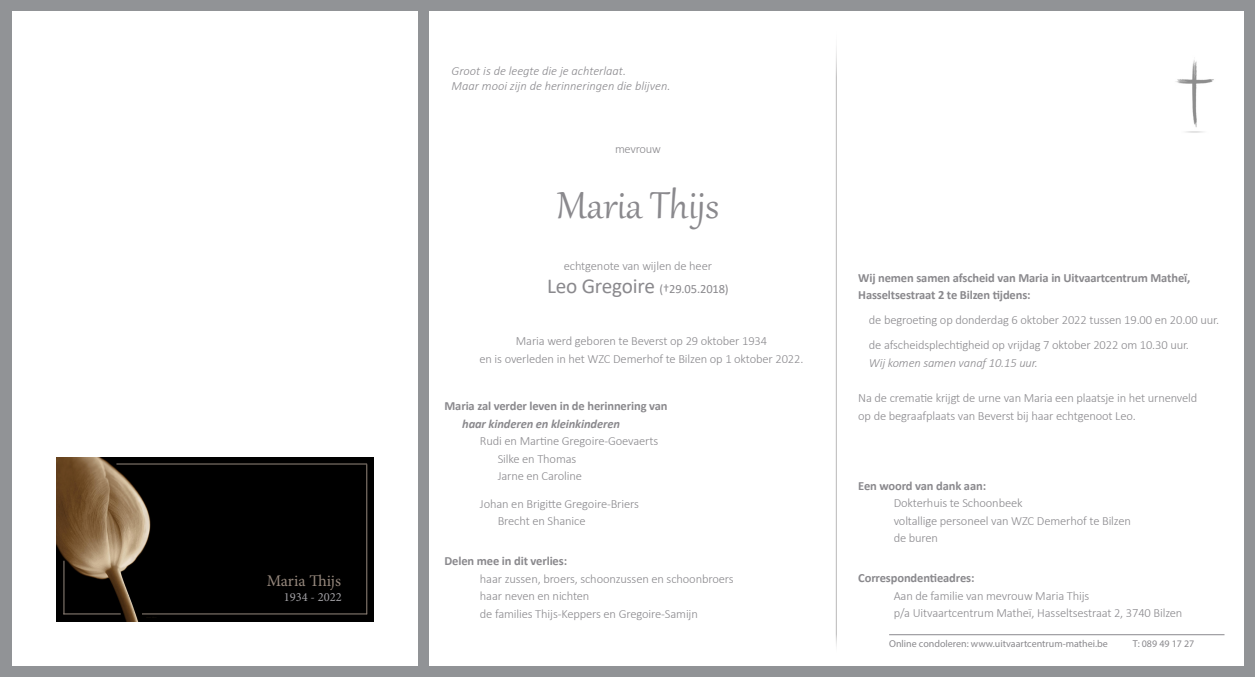
<style>
.page{position:relative;width:1255px;height:677px;background:#fff}
.page>*{position:absolute;margin:0;border:0;box-sizing:border-box;transform-origin:0 0}
.t1{font:46.25px "Gabriola";color:#8a898d}
.t2{font:16.25px "Minion Pro";letter-spacing:-.005em;color:#96887d}
.t3{font:300 12.5px "Calibri";letter-spacing:-.01em;color:#8a898d}
.t4{font:700 12.5px "Calibri";letter-spacing:-.01em;color:#8a898d}
.t5{font:italic 300 12.5px "Calibri";color:#8a898d}
.t6{font:italic 700 12.5px "Calibri";letter-spacing:-.01em;color:#8a898d}
.t7{font:12.5px "Calibri";letter-spacing:-.01em;color:#8a898d}
.t8{font:12.5px "Minion Pro";color:#a1a0a4}
.t9{font:10px "Myriad Pro";color:#8a898d}
.s1{font-size:21.25px}
</style>
<div class="page">
<div style="left:418px;top:0;width:11px;height:677px;background:#919396"></div>
<div style="left:1244px;top:0;width:10px;height:677px;background:#919396"></div>
<hr style="left:889px;top:634px;width:335px;height:1px;background:#8a898d">
<div style="left:0;top:0;width:1254px;height:11px;background:#919396"></div>
<div style="left:0;top:0;width:11px;height:677px;background:#919396"></div>
<hr style="left:835px;top:24px;width:1px;height:632px;background:#231f20">
<div style="left:3px;top:667px;width:1251px;height:10px;background:#919396"></div>
<img style="left:1175px;top:60px;width:39px;height:73px">
<div style="left:1px;top:1px;width:11px;height:676px;background:#919396"></div>
<div style="left:57px;top:457px;width:317px;height:164px;background:#000"></div>
<img style="left:57px;top:457px;width:100px;height:164px">
<hr style="left:116px;top:464px;width:251px;height:1px;background:#96887d">
<hr style="left:63px;top:613px;width:58px;height:1px;background:#96887d">
<hr style="left:142px;top:613px;width:225px;height:1px;background:#96887d">
<hr style="left:64px;top:561px;width:1px;height:53px;background:#96887d">
<hr style="left:366px;top:464px;width:1px;height:150px;background:#96887d">
<p class="t2" style="left:267px;top:570px;width:76px">Maria Thijs</p>
<p class="t8" style="left:284px;top:589px;width:60px">1934 - 2022</p>
<p class="t5" style="left:451px;top:63px;width:176px">Groot is de leegte die je achterlaat.</p>
<p class="t5" style="left:451px;top:78px;width:220px">Maar mooi zijn de herinneringen die blijven.</p>
<p class="t3" style="left:615px;top:141px;width:47px">mevrouw</p>
<p class="t1" style="left:557px;top:174px;width:163px">Maria Thijs</p>
<p class="t3" style="left:563px;top:258px;width:150px">echtgenote van wijlen de heer</p>
<p class="t7" style="left:547px;top:280px;width:183px"><span class="s1">Leo Gregoire</span> (†29.05.2018)</p>
<p class="t3" style="left:516px;top:333px;width:253px">Maria werd geboren te Beverst op 29 oktober 1934</p>
<p class="t3" style="left:479px;top:351px;width:325px">en is overleden in het WZC Demerhof te Bilzen op 1 oktober 2022.</p>
<p class="t4" style="left:444px;top:397px;width:224px">Maria zal verder leven in de herinnering van</p>
<p class="t6" style="left:462px;top:415px;width:159px">haar kinderen en kleinkinderen</p>
<p class="t3" style="left:480px;top:433px;width:180px">Rudi en Martine Gregoire-Goevaerts</p>
<p class="t3" style="left:497px;top:451px;width:80px">Silke en Thomas</p>
<p class="t3" style="left:497px;top:468px;width:86px">Jarne en Caroline</p>
<p class="t3" style="left:480px;top:496px;width:160px">Johan en Brigitte Gregoire-Briers</p>
<p class="t3" style="left:497px;top:513px;width:89px">Brecht en Shanice</p>
<p class="t4" style="left:444px;top:552px;width:124px">Delen mee in dit verlies:</p>
<p class="t3" style="left:480px;top:571px;width:255px">haar zussen, broers, schoonzussen en schoonbroers</p>
<p class="t3" style="left:480px;top:588px;width:111px">haar neven en nichten</p>
<p class="t3" style="left:480px;top:606px;width:219px">de families Thijs-Keppers en Gregoire-Samijn</p>
<p class="t4" style="left:858px;top:269px;width:333px">Wij nemen samen afscheid van Maria in Uitvaartcentrum Matheï,</p>
<p class="t4" style="left:858px;top:286px;width:174px">Hasseltsestraat 2 te Bilzen tijdens:</p>
<p class="t3" style="left:868px;top:312px;width:352px">de begroeting op donderdag 6 oktober 2022 tussen 19.00 en 20.00 uur.</p>
<p class="t3" style="left:868px;top:337px;width:321px">de afscheidsplechtigheid op vrijdag 7 oktober 2022 om 10.30 uur.</p>
<p class="t5" style="left:868px;top:355px;width:170px">Wij komen samen vanaf 10.15 uur.</p>
<p class="t3" style="left:858px;top:390px;width:341px">Na de crematie krijgt de urne van Maria een plaatsje in het urnenveld</p>
<p class="t3" style="left:858px;top:407px;width:279px">op de begraafplaats van Beverst bij haar echtgenoot Leo.</p>
<p class="t4" style="left:858px;top:476px;width:129px">Een woord van dank aan:</p>
<p class="t3" style="left:893px;top:495px;width:130px">Dokterhuis te Schoonbeek</p>
<p class="t3" style="left:893px;top:512px;width:239px">voltallige personeel van WZC Demerhof te Bilzen</p>
<p class="t3" style="left:893px;top:530px;width:46px">de buren</p>
<p class="t4" style="left:858px;top:569px;width:118px">Correspondentieadres:</p>
<p class="t3" style="left:893px;top:587px;width:197px">Aan de familie van mevrouw Maria Thijs</p>
<p class="t3" style="left:893px;top:605px;width:290px">p/a Uitvaartcentrum Matheï, Hasseltsestraat 2, 3740 Bilzen</p>
<p class="t9" style="left:889px;top:637px;width:220px">Online condoleren: www.uitvaartcentrum-mathei.be</p>
<p class="t9" style="left:1132px;top:637px;width:63px">T: 089 49 17 27</p>
</div>
